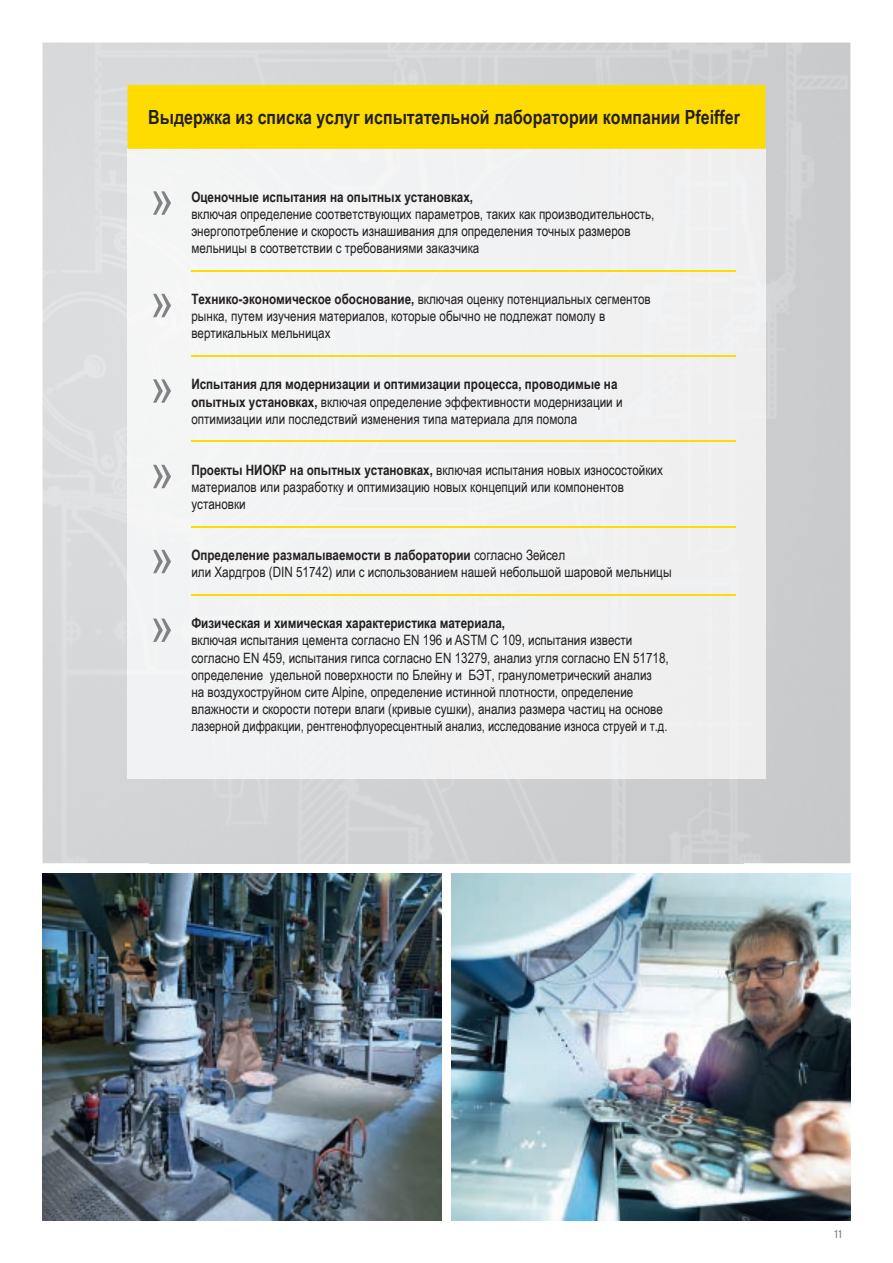
<style>
.page{position:relative;width:893px;height:1263px;background:#fff}
.page>*{position:absolute;margin:0;border:0;box-sizing:border-box;transform-origin:0 0}
.t1{font:700 19.5px "Arial Narrow";color:#231f20}
.t2{font:14.25px/17.1px "Arial Narrow";color:#231f20}
.t3{font:700 14.25px "Arial Narrow";color:#231f20}
.t4{font:300 11.25px "Interstate";color:#6c6d70}
.s1{font-weight:700}
</style>
<div class="page">
<img style="left:43px;top:874px;width:398px;height:346px">
<img style="left:452px;top:874px;width:398px;height:346px">
<div style="left:43px;top:196px;width:106px;height:667px;background:#dadbdd"></div>
<div style="left:744px;top:196px;width:106px;height:667px;background:#cacbcd"></div>
<div style="left:128px;top:149px;width:637px;height:629px;background:#f1f2f3"></div>
<svg style="left:153px;top:191px;width:18px;height:24px"></svg>
<svg style="left:153px;top:294px;width:18px;height:23px"></svg>
<svg style="left:153px;top:379px;width:18px;height:24px"></svg>
<svg style="left:153px;top:465px;width:18px;height:23px"></svg>
<svg style="left:153px;top:550px;width:18px;height:23px"></svg>
<svg style="left:153px;top:618px;width:18px;height:24px"></svg>
<div style="left:128px;top:85px;width:637px;height:64px;background:#ffdc01"></div>
<hr style="left:191px;top:270px;width:545px;height:2px;background:#ffdc01">
<hr style="left:191px;top:355px;width:545px;height:2px;background:#ffdc01">
<hr style="left:191px;top:441px;width:545px;height:1px;background:#ffdc01">
<hr style="left:191px;top:526px;width:545px;height:1px;background:#ffdc01">
<hr style="left:191px;top:594px;width:545px;height:2px;background:#ffdc01">
<h1 class="t1" style="left:148px;top:102px;width:593px">Выдержка из списка услуг испытательной лаборатории компании Pfeiffer</h1>
<p class="t3" style="left:191px;top:186px;width:283px">Оценочные испытания на опытных установках,</p>
<p class="t2" style="left:191px;top:205px;width:465px">включая определение соответствующих параметров, таких как производительность, энергопотребление и скорость изнашивания для определения точных размеров мельницы в соответствии с требованиями заказчика</p>
<p class="t2" style="left:191px;top:290px;width:461px"><span class="s1">Технико-экономическое обоснование,</span> включая оценку потенциальных сегментов рынка, путем изучения материалов, которые обычно не подлежат помолу в вертикальных мельницах</p>
<p class="t2" style="left:191px;top:375px;width:433px"><span class="s1">Испытания для модернизации и оптимизации процесса, проводимые на опытных установках,</span> включая определение эффективности модернизации и оптимизации или последствий изменения типа материала для помола</p>
<p class="t2" style="left:191px;top:461px;width:473px"><span class="s1">Проекты НИОКР на опытных установках,</span> включая испытания новых износостойких материалов или разработку и оптимизацию новых концепций или компонентов установки</p>
<p class="t2" style="left:191px;top:546px;width:482px"><span class="s1">Определение размалываемости в лаборатории</span> согласно Зейсел<br>или Хардгров (DIN 51742) или с использованием нашей небольшой шаровой мельницы</p>
<p class="t3" style="left:191px;top:612px;width:315px">Физическая и химическая характеристика материала,</p>
<p class="t2" style="left:191px;top:631px;width:479px">включая испытания цемента согласно EN 196 и ASTM C 109, испытания извести согласно EN 459, испытания гипса согласно EN 13279, анализ угля согласно EN 51718, определение удельной поверхности по Блейну и БЭТ, гранулометрический анализ<br>на воздухоструйном сите Alpine, определение истинной плотности, определение влажности и скорости потери влаги (кривые сушки), анализ размера частиц на основе лазерной дифракции, рентгенофлуоресцентный анализ, исследование износа струей и т.д.</p>
<p class="t4" style="left:834px;top:1228px;width:9px">11</p>
</div>
